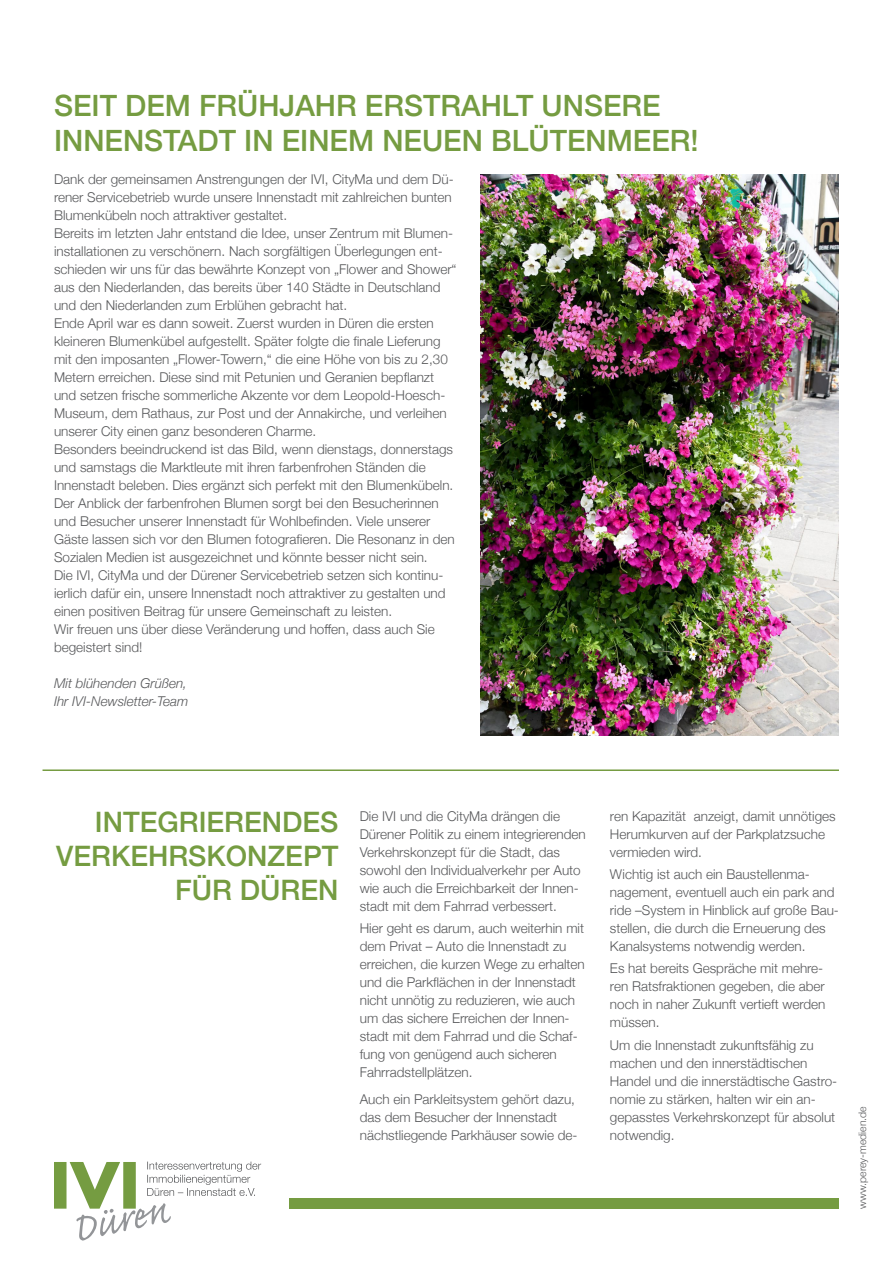
<style>
.page{position:relative;width:893px;height:1263px;background:#fff}
.page>*{position:absolute;margin:0;border:0;box-sizing:border-box;transform-origin:0 0}
.t1{font:500 29.4px/35.2px "Helvetica Neue";color:#759c41}
.t2{font:500 28.2px/33.8px "Helvetica Neue";color:#759c41;text-align:right}
.t3{font:300 13.5px/18px "Helvetica Neue";color:#57585a}
.t4{font:italic 300 13.5px/18px "Helvetica Neue";color:#57585a}
.t5{font:300 10.5px "Helvetica Neue";color:#57585a}
</style>
<div class="page">
<svg style="left:54px;top:1161px;width:207px;height:80px"></svg>
<div style="left:289px;top:1198px;width:550px;height:10px;background:#759c41"></div>
<img style="left:481px;top:174px;width:358px;height:562px">
<hr style="left:43px;top:769px;width:796px;height:2px;background:#759c41">
<h1 class="t1" style="left:54px;top:85px;width:646px">SEIT DEM FRÜHJAHR ERSTRAHLT UNSERE<br>INNENSTADT IN EINEM NEUEN BLÜTENMEER!</h1>
<p class="t3" style="left:54px;top:169px;width:404px">Dank der gemeinsamen Anstrengungen der IVI, CityMa und dem Dü&shy;rener Servicebetrieb wurde unsere Innenstadt mit zahlreichen bunten Blumenkübeln noch attraktiver gestaltet.<br>Bereits im letzten Jahr entstand die Idee, unser Zentrum mit Blumen&shy;installationen zu verschönern. Nach sorgfältigen Überlegungen ent&shy;schieden wir uns für das bewährte Konzept von „Flower and Shower“ aus den Niederlanden, das bereits über 140 Städte in Deutschland und den Niederlanden zum Erblühen gebracht hat.<br>Ende April war es dann soweit. Zuerst wurden in Düren die ersten kleineren Blumenkübel aufgestellt. Später folgte die finale Lieferung mit den imposanten „Flower-Towern,“ die eine Höhe von bis zu 2,30<br>Metern erreichen. Diese sind mit Petunien und Geranien bepflanzt und setzen frische sommerliche Akzente vor dem Leopold-Hoesch-Museum, dem Rathaus, zur Post und der Annakirche, und verleihen unserer City einen ganz besonderen Charme.<br>Besonders beeindruckend ist das Bild, wenn dienstags, donnerstags und samstags die Marktleute mit ihren farbenfrohen Ständen die Innenstadt beleben. Dies ergänzt sich perfekt mit den Blumenkübeln.<br>Der Anblick der farbenfrohen Blumen sorgt bei den Besucherinnen und Besucher unserer Innenstadt für Wohlbefinden. Viele unserer Gäste lassen sich vor den Blumen fotografieren. Die Resonanz in den Sozialen Medien ist ausgezeichnet und könnte besser nicht sein.<br>Die IVI, CityMa und der Dürener Servicebetrieb setzen sich kontinu&shy;ierlich dafür ein, unsere Innenstadt noch attraktiver zu gestalten und einen positiven Beitrag für unsere Gemeinschaft zu leisten.<br>Wir freuen uns über diese Veränderung und hoffen, dass auch Sie begeistert sind!</p>
<p class="t4" style="left:54px;top:673px;width:136px">Mit blühenden Grüßen,<br>Ihr IVI-Newsletter-Team</p>
<h2 class="t2" style="left:56px;top:803px;width:284px">INTEGRIERENDES<br>VERKEHRSKONZEPT<br>FÜR DÜREN</h2>
<p class="t3" style="left:360px;top:806px;width:228px">Die IVI und die CityMa drängen die Dürener Politik zu einem integrierenden Verkehrskonzept für die Stadt, das sowohl den Individualverkehr per Auto wie auch die Erreichbarkeit der Innen&shy;stadt mit dem Fahrrad verbessert.</p>
<p class="t3" style="left:360px;top:918px;width:227px">Hier geht es darum, auch weiterhin mit dem Privat – Auto die Innenstadt zu erreichen, die kurzen Wege zu erhalten und die Parkflächen in der Innenstadt nicht unnötig zu reduzieren, wie auch um das sichere Erreichen der Innen&shy;stadt mit dem Fahrrad und die Schaf&shy;fung von genügend auch sicheren Fahrradstellplätzen.</p>
<p class="t3" style="left:360px;top:1089px;width:219px">Auch ein Parkleitsystem gehört dazu, das dem Besucher der Innenstadt nächstliegende Parkhäuser sowie de-</p>
<p class="t3" style="left:610px;top:806px;width:227px">ren Kapazität anzeigt, damit unnötiges<br>Herumkurven auf der Parkplatzsuche vermieden wird.</p>
<p class="t3" style="left:610px;top:864px;width:230px">Wichtig ist auch ein Baustellenma&shy;nagement, eventuell auch ein park and ride –System in Hinblick auf große Bau&shy;stellen, die durch die Erneuerung des Kanalsystems notwendig werden.</p>
<p class="t3" style="left:610px;top:959px;width:217px">Es hat bereits Gespräche mit mehre&shy;ren Ratsfraktionen gegeben, die aber noch in naher Zukunft vertieft werden müssen.</p>
<p class="t3" style="left:610px;top:1035px;width:229px">Um die Innenstadt zukunftsfähig zu machen und den innerstädtischen<br>Handel und die innerstädtische Gastro&shy;nomie zu stärken, halten wir ein an&shy;gepasstes Verkehrskonzept für absolut notwendig.</p>
<p class="t5" style="left:854px;top:1208px;width:104px;rotate:-90deg">www.perey-medien.de</p>
</div>
